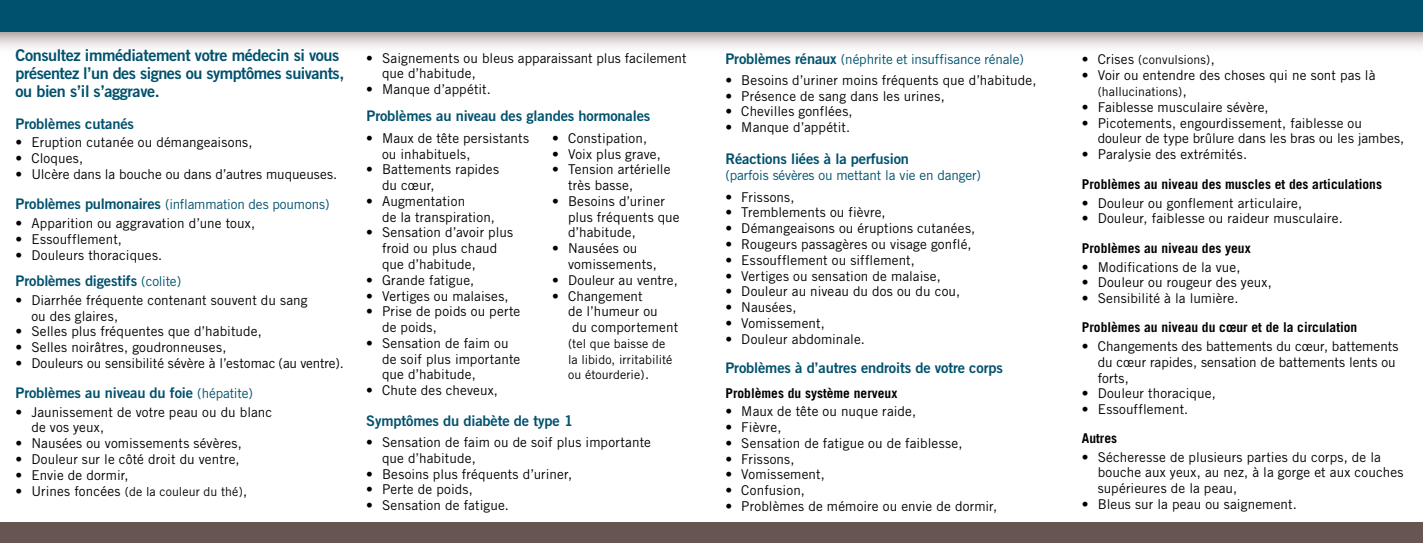
<style>
.page{position:relative;width:1423px;height:543px;background:#fff}
.page>*{position:absolute;margin:0;border:0;box-sizing:border-box;transform-origin:0 0}
.t1{font:16.2px/18px "Trade Gothic Bold Two";letter-spacing:-.025em;color:#00516d}
.t2{font:14.62px "Trade Gothic Bold Two";letter-spacing:-.01em;color:#00516d}
.t3{font:13.5px/15.8px "Trade Gothic";letter-spacing:.01em;color:#000}
.t4{font:700 13.5px "Trade Gothic";color:#000}
.t5{font:13.5px "Trade Gothic";letter-spacing:-.01em;color:#00516d}
.t6{font:12.38px/15.8px "Trade Gothic";letter-spacing:.005em;color:#000}
.s1{font-size:13.5px}
.s2{font-family:"Trade Gothic Bold Two";font-size:14.62px}
.s3{font-family:"Trade Gothic";font-size:13.5px}
</style>
<div class="page">
<svg style="left:0;top:32px;width:1422px;height:16px;background:#d9d4d2"></svg>
<div style="left:0;top:0;width:1422px;height:32px;background:#00516d"></div>
<div style="left:0;top:522px;width:1422px;height:20px;background:#675552"></div>
<p class="t1" style="left:16px;top:46px;width:330px">Consultez immédiatement votre médecin si vous présentez l’un des signes ou symptômes suivants, ou bien s’il s’aggrave.</p>
<p class="t6" style="left:1081px;top:52px;width:134px"><span class="s1">• Crises</span> (convulsions)<span class="s1">,</span></p>
<p class="t3" style="left:382px;top:50px;width:306px;line-height:14.6px;text-indent:-16px">• Saignements ou bleus apparaissant plus facilement que d’habitude,</p>
<p class="t3" style="left:366px;top:81px;width:126px">• Manque d’appétit.</p>
<p class="t5" style="left:725px;top:51px;width:300px"><span class="s2">Problèmes rénaux</span> (néphrite et insuffisance rénale)</p>
<p class="t3" style="left:725px;top:72px;width:312px">• Besoins d’uriner moins fréquents que d’habitude,</p>
<p class="t3" style="left:725px;top:88px;width:221px">• Présence de sang dans les urines,</p>
<p class="t3" style="left:725px;top:103px;width:129px">• Chevilles gonflées,</p>
<p class="t3" style="left:725px;top:119px;width:126px">• Manque d’appétit.</p>
<p class="t3" style="left:1081px;top:67px;width:295px">• Voir ou entendre des choses qui ne sont pas là</p>
<p class="t6" style="left:1097px;top:83px;width:91px">(hallucinations)<span class="s1">,</span></p>
<p class="t3" style="left:1081px;top:99px;width:188px">• Faiblesse musculaire sévère,</p>
<p class="t3" style="left:1097px;top:115px;width:308px;text-indent:-16px">• Picotements, engourdissement, faiblesse ou douleur de type brûlure dans les bras ou les jambes,</p>
<p class="t3" style="left:1081px;top:146px;width:167px">• Paralysie des extrémités.</p>
<p class="t4" style="left:1081px;top:175px;width:301px">Problèmes au niveau des muscles et des articulations</p>
<p class="t3" style="left:1081px;top:194px;width:222px">• Douleur ou gonflement articulaire,</p>
<p class="t3" style="left:1081px;top:210px;width:262px">• Douleur, faiblesse ou raideur musculaire.</p>
<p class="t4" style="left:1081px;top:239px;width:170px">Problèmes au niveau des yeux</p>
<p class="t3" style="left:1081px;top:258px;width:160px">• Modifications de la vue,</p>
<p class="t3" style="left:1081px;top:274px;width:191px">• Douleur ou rougeur des yeux,</p>
<p class="t3" style="left:1081px;top:290px;width:158px">• Sensibilité à la lumière.</p>
<p class="t4" style="left:1081px;top:319px;width:277px">Problèmes au niveau du cœur et de la circulation</p>
<p class="t3" style="left:1097px;top:338px;width:302px;text-indent:-16px">• Changements des battements du cœur, battements du cœur rapides, sensation de battements lents ou forts,</p>
<p class="t3" style="left:1081px;top:385px;width:135px">• Douleur thoracique,</p>
<p class="t3" style="left:1081px;top:401px;width:108px">• Essoufflement.</p>
<p class="t4" style="left:1081px;top:429px;width:37px">Autres</p>
<p class="t3" style="left:1097px;top:448px;width:307px;text-indent:-16px">• Sécheresse de plusieurs parties du corps, de la bouche aux yeux, au nez, à la gorge et aux couches supérieures de la peau,</p>
<p class="t3" style="left:1081px;top:495px;width:216px">• Bleus sur la peau ou saignement.</p>
<p class="t2" style="left:366px;top:107px;width:285px">Problèmes au niveau des glandes hormonales</p>
<p class="t2" style="left:16px;top:114px;width:120px">Problèmes cutanés</p>
<p class="t3" style="left:16px;top:134px;width:238px">• Eruption cutanée ou démangeaisons,</p>
<p class="t3" style="left:16px;top:150px;width:69px">• Cloques,</p>
<p class="t3" style="left:16px;top:166px;width:323px">• Ulcère dans la bouche ou dans d’autres muqueuses.</p>
<p class="t3" style="left:382px;top:130px;width:148px;text-indent:-16px">• Maux de tête persistants ou inhabituels,</p>
<p class="t3" style="left:382px;top:161px;width:119px;text-indent:-16px">• Battements rapides du cœur,</p>
<p class="t3" style="left:382px;top:193px;width:114px;text-indent:-16px">• Augmentation<br>de la transpiration,</p>
<p class="t3" style="left:382px;top:224px;width:133px;text-indent:-16px">• Sensation d’avoir plus froid ou plus chaud que d’habitude,</p>
<p class="t3" style="left:366px;top:271px;width:110px">• Grande fatigue,</p>
<p class="t3" style="left:366px;top:287px;width:144px">• Vertiges ou malaises,</p>
<p class="t3" style="left:382px;top:303px;width:140px;text-indent:-16px">• Prise de poids ou perte de poids,</p>
<p class="t3" style="left:382px;top:334px;width:140px;text-indent:-16px">• Sensation de faim ou de soif plus importante que d’habitude,</p>
<p class="t3" style="left:366px;top:382px;width:133px">• Chute des cheveux,</p>
<p class="t3" style="left:552px;top:130px;width:96px">• Constipation,</p>
<p class="t3" style="left:552px;top:145px;width:110px">• Voix plus grave,</p>
<p class="t3" style="left:568px;top:161px;width:104px;text-indent:-16px">• Tension artérielle très basse,</p>
<p class="t3" style="left:568px;top:193px;width:113px;text-indent:-16px">• Besoins d’uriner plus fréquents que d’habitude,</p>
<p class="t3" style="left:568px;top:240px;width:90px;text-indent:-16px">• Nausées ou vomissements,</p>
<p class="t3" style="left:552px;top:272px;width:127px">• Douleur au ventre,</p>
<p class="t3" style="left:552px;top:287px;width:92px">• Changement</p>
<p class="t3" style="left:568px;top:303px;width:91px">de l’humeur ou</p>
<p class="t3" style="left:572px;top:319px;width:107px">du comportement</p>
<p class="t6" style="left:568px;top:335px;width:106px">(tel que baisse de la libido, irritabilité ou étourderie)<span class="s1">.</span></p>
<p class="t2" style="left:366px;top:411px;width:208px">Symptômes du diabète de type 1</p>
<p class="t3" style="left:382px;top:434px;width:270px;text-indent:-16px">• Sensation de faim ou de soif plus importante que d’habitude,</p>
<p class="t3" style="left:366px;top:465px;width:207px">• Besoins plus fréquents d’uriner,</p>
<p class="t3" style="left:366px;top:481px;width:108px">• Perte de poids,</p>
<p class="t3" style="left:366px;top:497px;width:144px">• Sensation de fatigue.</p>
<p class="t2" style="left:725px;top:149px;width:185px">Réactions liées à la perfusion</p>
<p class="t5" style="left:725px;top:166px;width:257px">(parfois sévères ou mettant la vie en danger)</p>
<p class="t3" style="left:725px;top:188px;width:71px">• Frissons,</p>
<p class="t3" style="left:725px;top:204px;width:162px">• Tremblements ou fièvre,</p>
<p class="t3" style="left:725px;top:220px;width:251px">• Démangeaisons ou éruptions cutanées,</p>
<p class="t3" style="left:725px;top:236px;width:248px">• Rougeurs passagères ou visage gonflé,</p>
<p class="t3" style="left:725px;top:252px;width:191px">• Essoufflement ou sifflement,</p>
<p class="t3" style="left:725px;top:267px;width:217px">• Vertiges ou sensation de malaise,</p>
<p class="t3" style="left:725px;top:283px;width:236px">• Douleur au niveau du dos ou du cou,</p>
<p class="t3" style="left:725px;top:299px;width:72px">• Nausées,</p>
<p class="t3" style="left:725px;top:315px;width:101px">• Vomissement,</p>
<p class="t3" style="left:725px;top:330px;width:141px">• Douleur abdominale.</p>
<p class="t5" style="left:16px;top:196px;width:315px"><span class="s2">Problèmes pulmonaires</span> (inflammation des poumons)</p>
<p class="t3" style="left:16px;top:215px;width:241px">• Apparition ou aggravation d’une toux,</p>
<p class="t3" style="left:16px;top:231px;width:108px">• Essoufflement,</p>
<p class="t3" style="left:16px;top:246px;width:148px">• Douleurs thoraciques.</p>
<p class="t2" style="left:16px;top:272px;width:167px">Problèmes digestifs <span class="s3">(colite)</span></p>
<p class="t3" style="left:31px;top:292px;width:278px;text-indent:-16px">• Diarrhée fréquente contenant souvent du sang ou des glaires,</p>
<p class="t3" style="left:16px;top:323px;width:248px">• Selles plus fréquentes que d’habitude,</p>
<p class="t3" style="left:16px;top:339px;width:212px">• Selles noirâtres, goudronneuses,</p>
<p class="t3" style="left:16px;top:355px;width:330px">• Douleurs ou sensibilité sévère à l’estomac (au ventre).</p>
<p class="t2" style="left:725px;top:359px;width:279px">Problèmes à d’autres endroits de votre corps</p>
<p class="t2" style="left:16px;top:383px;width:239px">Problèmes au niveau du foie <span class="s3">(hépatite)</span></p>
<p class="t3" style="left:31px;top:403px;width:242px;text-indent:-16px">• Jaunissement de votre peau ou du blanc de vos yeux,</p>
<p class="t3" style="left:16px;top:435px;width:228px">• Nausées ou vomissements sévères,</p>
<p class="t3" style="left:16px;top:450px;width:226px">• Douleur sur le côté droit du ventre,</p>
<p class="t3" style="left:16px;top:466px;width:115px">• Envie de dormir,</p>
<p class="t6" style="left:16px;top:482px;width:233px"><span class="s1">• Urines foncées</span> (de la couleur du thé)<span class="s1">,</span></p>
<p class="t4" style="left:725px;top:384px;width:173px">Problèmes du système nerveux</p>
<p class="t3" style="left:725px;top:403px;width:192px">• Maux de tête ou nuque raide,</p>
<p class="t3" style="left:725px;top:419px;width:57px">• Fièvre,</p>
<p class="t3" style="left:725px;top:434px;width:238px">• Sensation de fatigue ou de faiblesse,</p>
<p class="t3" style="left:725px;top:450px;width:71px">• Frissons,</p>
<p class="t3" style="left:725px;top:466px;width:101px">• Vomissement,</p>
<p class="t3" style="left:725px;top:482px;width:81px">• Confusion,</p>
<p class="t3" style="left:725px;top:497px;width:273px">• Problèmes de mémoire ou envie de dormir,</p>
</div>
